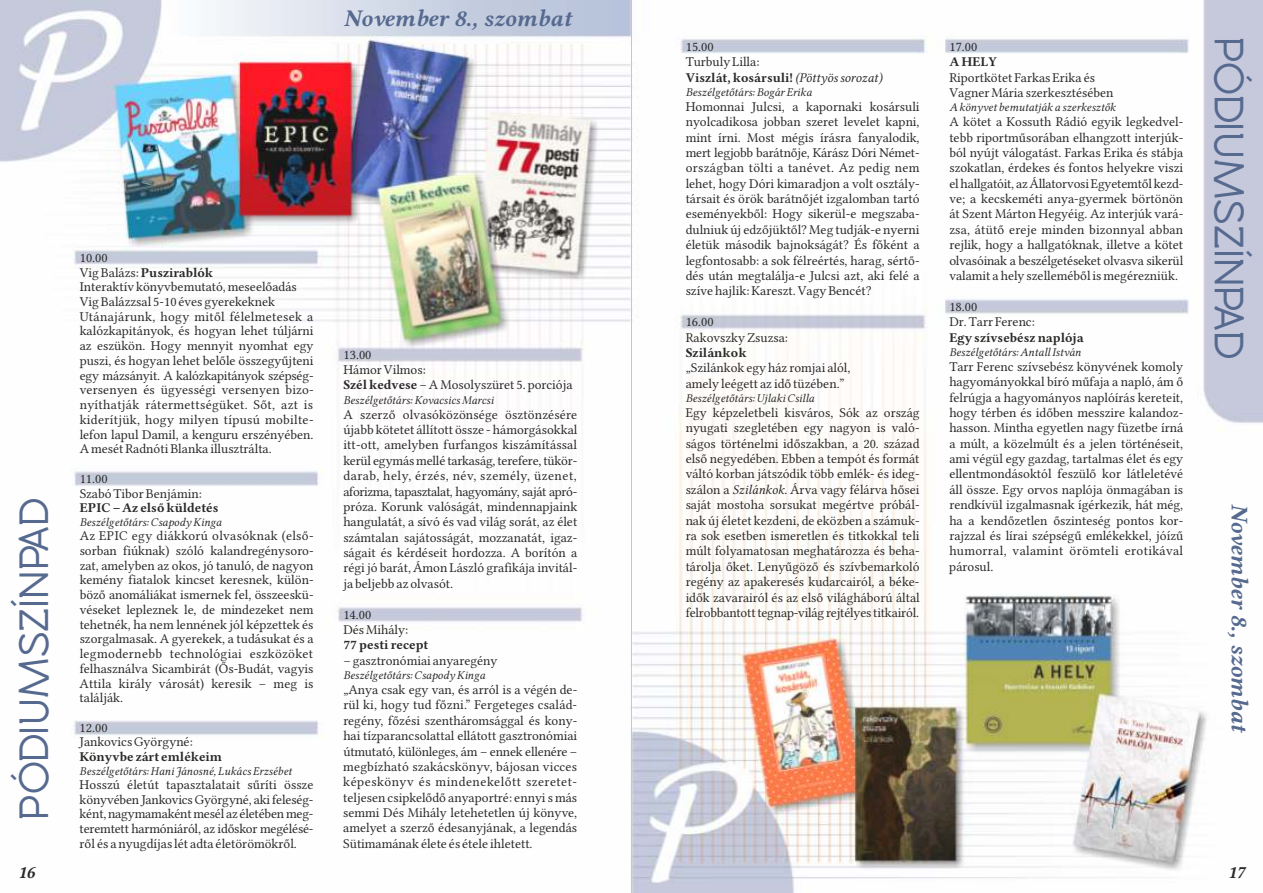
<style>
.page{position:relative;width:1263px;height:893px;background:#fff}
.page>*{position:absolute;margin:0;border:0;box-sizing:border-box;transform-origin:0 0}
.t1{font:600 42px "Rawengulk";color:#56698f}
.t2{font:24px "Lin Libertine BI";color:#56698f}
.t3{font:18px "Lin Libertine BI";color:#2b2a29}
.t4{font:13.5px/15.5px "Lin Libertine";color:#2b2a29}
.t5{font:13.5px "Lin Libertine B";color:#2b2a29}
.t6{font:12px "Lin Libertine I";color:#2b2a29}
.s1{font-family:"Lin Libertine"}
.s2{font-family:"Lin Libertine B"}
.s3{font-family:"Lin Libertine I"}
</style>
<div class="page">
<img style="left:0;top:0;width:1263px;height:893px">
<hr style="left:631px;top:0;width:1px;height:893px;background:#c5c6c6">
<h2 class="t2" style="left:344px;top:5px;width:230px">November 8., szombat</h2>
<h1 class="t1" style="left:15px;top:820px;width:324px;rotate:-90deg">PÓDIUMSZÍNPAD</h1>
<p class="t4" style="left:80px;top:250px;width:30px">10.00</p>
<p class="t5" style="left:80px;top:264px;width:135px"><span class="s1">Vig Balázs:</span> Puszirablók</p>
<p class="t4" style="left:80px;top:280px;width:235px;line-height:14.7px">Interaktív könyvbemutató, meseelőadás Vig Balázzsal 5-10 éves gyerekeknek Utánajárunk, hogy mitől félelmetesek a kalózkapitányok, és hogyan lehet túljárni az eszükön. Hogy mennyit nyomhat egy puszi, és hogyan lehet belőle összegyűjteni egy mázsányit. A kalózkapitányok szépség&shy;versenyen és ügyességi versenyen bizo&shy;nyíthatják rátermettségüket. Sőt, azt is kiderítjük, hogy milyen típusú mobilte&shy;lefon lapul Damil, a kenguru erszényében.<br>A mesét Radnóti Blanka illusztrálta.</p>
<p class="t4" style="left:80px;top:471px;width:124px;line-height:14.7px">11.00<br>Szabó Tibor Benjámin:</p>
<p class="t5" style="left:80px;top:500px;width:140px">EPIC – Az első küldetés</p>
<p class="t6" style="left:80px;top:515px;width:144px">Beszélgetőtárs: Csapody Kinga</p>
<p class="t4" style="left:80px;top:528px;width:235px;line-height:14.7px;text-align:justify">Az EPIC egy diákkorú olvasóknak (első&shy;sorban fiúknak) szóló kalandregénysoro&shy;zat, amelyben az okos, jó tanuló, de nagyon kemény fiatalok kincset keresnek, külön&shy;böző anomáliákat ismernek fel, összeeskü&shy;véseket lepleznek le, de mindezeket nem tehetnék, ha nem lennének jól képzettek és szorgalmasak. A gyerekek, a tudásukat és a legmodernebb technológiai eszközöket felhasználva Sicambirát (Ős-Budát, vagyis Attila király városát) keresik – meg is találják.</p>
<p class="t4" style="left:80px;top:720px;width:115px;line-height:14.7px">12.00<br>Jankovics Györgyné:</p>
<p class="t5" style="left:80px;top:749px;width:144px">Könyvbe zárt emlékeim</p>
<p class="t6" style="left:80px;top:764px;width:214px">Beszélgetőtárs: Hani Jánosné, Lukács Erzsébet</p>
<p class="t4" style="left:80px;top:777px;width:235px;line-height:14.7px;text-align:justify">Hosszú életút tapasztalatait sűríti össze könyvében Jankovics Györgyné, aki feleség&shy;ként,nagymamakéntmesél az életébenmeg&shy;teremtett harmóniáról, az időskor megélésé&shy;ről és a nyugdíjas lét adta életörömökről.</p>
<p class="t4" style="left:343px;top:347px;width:231px">13.00<br>Hámor Vilmos:<br><span class="s2">Szél kedvese</span> – A Mosolyszüret 5. porciója</p>
<p class="t6" style="left:343px;top:393px;width:152px">Beszélgetőtárs: Kovacsics Marcsi</p>
<p class="t4" style="left:343px;top:406px;width:236px;text-align:justify">A szerző olvasóközönsége ösztönzésére újabb kötetet állított össze - hámorgásokkal itt-ott, amelyben furfangos kiszámítással kerül egymás mellé tarkaság, terefere, tükör&shy;darab, hely, érzés, név, személy, üzenet, aforizma, tapasztalat, hagyomány, saját apró&shy;próza. Korunk valóságát, mindennapjaink hangulatát, a sívó és vad világ sorát, az élet számtalan sajátosságát, mozzanatát, igaz&shy;ságait és kérdéseit hordozza. A borítón a régi jó barát, Ámon László grafikája invitál&shy;ja beljebb az olvasót.</p>
<p class="t4" style="left:343px;top:607px;width:66px">14.00<br>Dés Mihály:</p>
<p class="t5" style="left:343px;top:637px;width:87px">77 pesti recept</p>
<p class="t4" style="left:343px;top:653px;width:156px">– gasztronómiai anyaregény</p>
<p class="t6" style="left:343px;top:668px;width:144px">Beszélgetőtárs: Csapody Kinga</p>
<p class="t4" style="left:343px;top:682px;width:236px;text-align:justify">„Anya csak egy van, és arról is a végén de&shy;rül ki, hogy tud főzni.” Fergeteges család&shy;regény, főzési szentháromsággal és kony&shy;hai tízparancsolattal ellátott gasztronómiai útmutató, különleges, ám – ennek ellenére – megbízható szakácskönyv, bájosan vicces képeskönyv és mindenekelőtt szeretet&shy;teljesen csipkelődő anyaportré: ennyi s más semmi Dés Mihály letehetetlen új könyve, amelyet a szerző édesanyjának, a legendás Sütimamának élete és étele ihletett.</p>
<p class="t4" style="left:686px;top:39px;width:75px">15.00<br>Turbuly Lilla:</p>
<p class="t5" style="left:686px;top:70px;width:198px">Viszlát, kosársuli!<span class="s3">(Pöttyös sorozat)</span></p>
<p class="t6" style="left:686px;top:85px;width:128px">Beszélgetőtárs: Bogár Erika</p>
<p class="t4" style="left:686px;top:99px;width:235px;text-align:justify">Homonnai Julcsi, a kapornaki kosársuli nyolcadikosa jobban szeret levelet kapni, mint írni. Most mégis írásra fanyalodik, mert legjobb barátnője, Kárász Dóri Német&shy;országban tölti a tanévet. Az pedig nem lehet, hogy Dóri kimaradjon a volt osztály&shy;társait és örök barátnőjét izgalomban tartó eseményekből: Hogy sikerül-e megszaba&shy;dulniuk új edzőjüktől? Meg tudják-e nyerni életük második bajnokságát? És főként a legfontosabb: a sok félreértés, harag, sértő&shy;dés után megtalálja-e Julcsi azt, aki felé a szíve hajlik: Kareszt. Vagy Bencét?</p>
<p class="t4" style="left:686px;top:314px;width:104px">16.00<br>Rakovszky Zsuzsa:</p>
<p class="t5" style="left:686px;top:345px;width:62px">Szilánkok</p>
<p class="t4" style="left:686px;top:360px;width:166px">„Szilánkok egy ház romjai alól, amely leégett az idő tüzében.”</p>
<p class="t6" style="left:686px;top:391px;width:130px">Beszélgetőtárs: Ujlaki Csilla</p>
<p class="t4" style="left:686px;top:405px;width:236px;text-align:justify">Egy képzeletbeli kisváros, Sók az ország nyugati szegletében egy nagyon is való&shy;ságos történelmi időszakban, a 20. század első negyedében. Ebben a tempót és formát váltó korban játszódik több emlék- és ideg&shy;szálon a <span class="s3">Szilánkok</span>. Árva vagy félárva hősei saját mostoha sorsukat megértve próbál&shy;nak új életet kezdeni, de eközben a számuk&shy;ra sok esetben ismeretlen és titkokkal teli múlt folyamatosan meghatározza és beha&shy;tárolja őket. Lenyűgöző és szívbemarkoló regény az apakeresés kudarcairól, a béke&shy;idők zavarairól és az első világháború által felrobbantotttegnap-világ rejtélyestitkairól.</p>
<p class="t4" style="left:949px;top:39px;width:30px">17.00</p>
<p class="t5" style="left:949px;top:54px;width:49px">A HELY</p>
<p class="t4" style="left:949px;top:70px;width:166px">Riportkötet Farkas Erika és<br>Vagner Mária szerkesztésében</p>
<p class="t6" style="left:949px;top:100px;width:168px">A könyvet bemutatják a szerkesztők</p>
<p class="t4" style="left:949px;top:114px;width:235px;text-align:justify">A kötet a Kossuth Rádió egyik legkedvel&shy;tebb riportműsorában elhangzott interjúk&shy;ból nyújt válogatást. Farkas Erika és stábja szokatlan, érdekes és fontos helyekre viszi elhallgatóit, azÁllatorvosiEgyetemtől kezd&shy;ve; a kecskeméti anya-gyermek börtönön át Szent Márton Hegyéig. Az interjúk vará&shy;zsa, átütő ereje minden bizonnyal abban rejlik, hogy a hallgatóknak, illetve a kötet olvasóinak a beszélgetéseket olvasva sikerül valamit a hely szelleméből is megérezniük.</p>
<p class="t4" style="left:949px;top:299px;width:87px">18.00<br>Dr. Tarr Ferenc:</p>
<p class="t5" style="left:949px;top:330px;width:136px">Egy szívsebész naplója</p>
<p class="t6" style="left:949px;top:345px;width:133px">Beszélgetőtárs: Antall István</p>
<p class="t4" style="left:949px;top:359px;width:235px;text-align:justify">Tarr Ferenc szívsebész könyvének komoly hagyományokkal bíró műfaja a napló, ám ő felrúgja a hagyományos naplóírás kereteit, hogy térben és időben messzire kalandoz&shy;hasson. Mintha egyetlen nagy füzetbe írná a múlt, a közelmúlt és a jelen történéseit, ami végül egy gazdag, tartalmas élet és egy ellentmondásoktól feszülő kor látleletévé áll össze. Egy orvos naplója önmagában is rendkívül izgalmasnak ígérkezik, hát még, ha a kendőzetlen őszinteség pontos kor&shy;rajzzal és lírai szépségű emlékekkel, jóízű humorral, valamint örömteli erotikával párosul.</p>
<h1 class="t1" style="left:1248px;top:37px;width:324px;rotate:90deg">PÓDIUMSZÍNPAD</h1>
<h2 class="t2" style="left:1253px;top:504px;width:231px;rotate:90deg">November 8., szombat</h2>
<h3 class="t3" style="left:18px;top:861px;width:19px">16</h3>
<h3 class="t3" style="left:1227px;top:861px;width:19px">17</h3>
</div>
